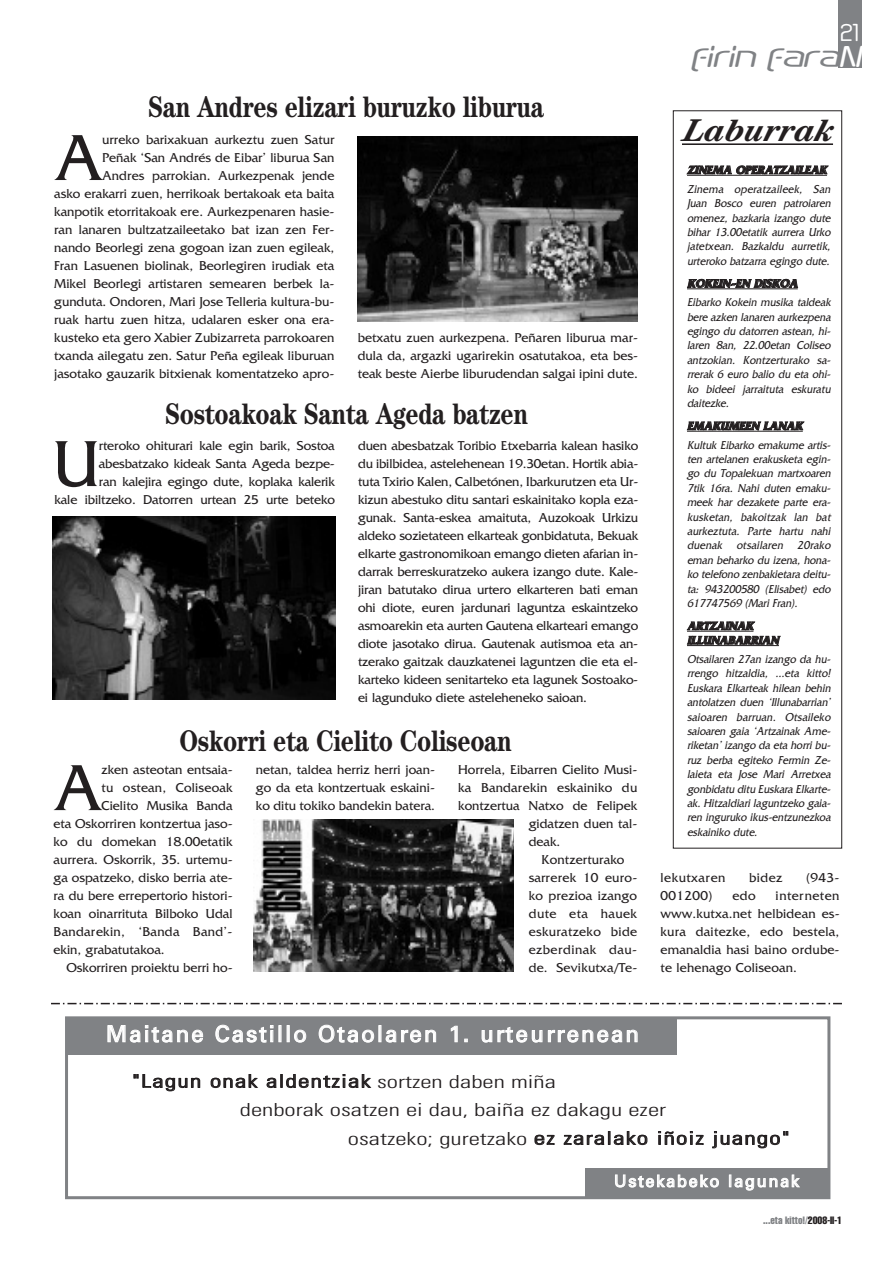
<style>
.page{position:relative;width:893px;height:1263px;background:#fff}
.page>*{position:absolute;margin:0;border:0;box-sizing:border-box;transform-origin:0 0}
.t1{font:68.25px "Friz Quadrata";color:#231f20}
.t2{font:italic 33px "Q Switch Ax";color:#808285}
.t3{font:italic 700 31.5px "Century";color:#231f20}
.t4{font:700 30px "Century";letter-spacing:-.015em;color:#231f20;scale:.8 1}
.t5{font:27px "Q Switch Ax";color:#fff;scale:.7 1}
.t6{font:22.5px "Univers";letter-spacing:.085em;color:#fff}
.t7{font:300 condensed 18px "Univers";letter-spacing:.05em;color:#231f20;scale:1.4 1}
.t8{font:300 condensed 18px "Univers";color:#231f20;scale:1.4 1}
.t9{font:16.5px "Univers";letter-spacing:.1em;color:#fff}
.t10{font:13.5px/18px "Friz Quadrata";color:#231f20;text-align:justify}
.t11{font:13.5px "Friz Quadrata";letter-spacing:.035em;color:#231f20}
.t12{font:13.5px "Friz Quadrata";letter-spacing:.02em;color:#231f20}
.t13{font:13.5px "Friz Quadrata";letter-spacing:.025em;color:#231f20}
.t14{font:italic 12px/14.4px "Friz Quadrata";color:#231f20;text-align:justify;scale:.9 1}
.t15{font:italic 700 12px/14.4px "Friz Quadrata";letter-spacing:-.005em;color:#231f20}
.t16{font:extra-condensed 10.5px "Helvetica";color:#808285}
.s1{color:#fff}
.s2{color:#231f20}
</style>
<div class="page">
<div style="left:838px;top:0;width:23px;height:68px;background:#808285"></div>
<img style="left:53px;top:516px;width:283px;height:183px">
<img style="left:357px;top:136px;width:281px;height:186px">
<svg style="left:51px;top:1003px;width:791px;height:1px"></svg>
<div style="left:673px;top:111px;width:169px;height:737px;border:1px solid #231f20"></div>
<hr style="left:682px;top:143px;width:151px;height:2px;background:#231f20">
<hr style="left:687px;top:175px;width:140px;height:1px;background:#231f20">
<hr style="left:687px;top:288px;width:111px;height:1px;background:#231f20">
<hr style="left:687px;top:431px;width:116px;height:1px;background:#231f20">
<hr style="left:687px;top:631px;width:66px;height:1px;background:#231f20">
<hr style="left:687px;top:645px;width:92px;height:1px;background:#231f20">
<img style="left:253px;top:820px;width:261px;height:151px">
<div style="left:65px;top:1016px;width:765px;height:183px;border:3px solid #808285"></div>
<div style="left:68px;top:1018px;width:609px;height:36px;background:#808285"></div>
<div style="left:585px;top:1168px;width:243px;height:29px;background:#808285"></div>
<h3 class="t5" style="left:839px;top:24px;width:28px">21</h3>
<h3 class="t4" style="left:148px;top:96px;width:497px">San Andres elizari buruzko liburua</h3>
<p class="t10" style="left:54px;top:130px;width:282px;text-align:right">urreko barixakuan aurkeztu zuen Satur<br>Peñak ‘San Andrés de Eibar’ liburua San<br>Andres parrokian. Aurkezpenak jende<br>asko erakarri zuen, herrikoak bertakoak eta baita kanpotik etorritakoak ere. Aurkezpenaren hasie&shy;ran lanaren bultzatzaileetako bat izan zen Fer&shy;nando Beorlegi zena gogoan izan zuen egileak, Fran Lasuenen biolinak, Beorlegiren irudiak eta Mikel Beorlegi artistaren semearen berbek la&shy;gunduta. Ondoren, Mari Jose Telleria kultura-bu&shy;ruak hartu zuen hitza, udalaren esker ona era&shy;kusteko eta gero Xabier Zubizarreta parrokoaren txanda ailegatu zen. Satur Peña egileak liburuan jasotako gauzarik bitxienak komentatzeko apro-</p>
<h1 class="t1" style="left:54px;top:117px;width:51px">A</h1>
<p class="t10" style="left:358px;top:328px;width:282px">betxatu zuen aurkezpena. Peñaren liburua mar&shy;dula da, argazki ugarirekin osatutakoa, eta bes&shy;teak beste Aierbe liburudendan salgai ipini dute.</p>
<h3 class="t4" style="left:165px;top:404px;width:455px">Sostoakoak Santa Ageda batzen</h3>
<p class="t10" style="left:55px;top:436px;width:282px;text-align:right">rteroko ohiturari kale egin barik, Sostoa abesbatzako kideak Santa Ageda bezpe-<br>ran kalejira egingo dute, koplaka kalerik<br>kale ibiltzeko. Datorren urtean 25 urte beteko</p>
<p class="t10" style="left:358px;top:436px;width:282px">duen abesbatzak Toribio Etxebarria kalean hasiko du ibilbidea, astelehenean 19.30etan. Hortik abia&shy;tuta Txirio Kalen, Calbetónen, Ibarkurutzen eta Ur&shy;kizun abestuko ditu santari eskainitako kopla eza&shy;gunak. Santa-eskea amaituta, Auzokoak Urkizu aldeko sozietateen elkarteak gonbidatuta, Bekuak elkarte gastronomikoan emango dieten afarian in&shy;darrak berreskuratzeko aukera izango dute. Kale&shy;jiran batutako dirua urtero elkarteren bati eman ohi diote, euren jardunari laguntza eskaintzeko asmoarekin eta aurten Gautena elkarteari emango diote jasotako dirua. Gautenak autismoa eta an&shy;tzerako gaitzak dauzkatenei laguntzen die eta el&shy;karteko kideen senitarteko eta lagunek Sostoako&shy;ei lagunduko diete asteleheneko saioan.</p>
<h1 class="t1" style="left:53px;top:423px;width:48px">U</h1>
<h3 class="t4" style="left:179px;top:730px;width:417px">Oskorri eta Cielito Coliseoan</h3>
<h1 class="t1" style="left:53px;top:747px;width:51px">A</h1>
<p class="t10" style="left:102px;top:760px;width:132px">zken asteotan entsaia-</p>
<p class="t10" style="left:102px;top:778px;width:132px">tu ostean, Coliseoak</p>
<p class="t10" style="left:102px;top:796px;width:132px">Cielito Musika Banda</p>
<p class="t10" style="left:54px;top:814px;width:180px">eta Oskorriren kontzertua jaso-</p>
<p class="t10" style="left:54px;top:832px;width:181px">ko du domekan 18.00etatik</p>
<p class="t10" style="left:54px;top:850px;width:180px">aurrera. Oskorrik, 35. urtemu-</p>
<p class="t10" style="left:54px;top:868px;width:181px">ga ospatzeko, disko berria ate-</p>
<p class="t10" style="left:54px;top:886px;width:181px">ra du bere errepertorio histori-</p>
<p class="t10" style="left:54px;top:904px;width:180px">koan oinarrituta Bilboko Udal</p>
<p class="t12" style="left:54px;top:923px;width:180px">Bandarekin, ‘Banda Band’-</p>
<p class="t10" style="left:54px;top:940px;width:113px">ekin, grabatutakoa.</p>
<p class="t10" style="left:66px;top:958px;width:168px">Oskorriren proiektu berri ho-</p>
<p class="t10" style="left:256px;top:760px;width:181px">netan, taldea herriz herri joan&shy;go da eta kontzertuak eskaini&shy;ko ditu tokiko bandekin batera.</p>
<p class="t10" style="left:458px;top:760px;width:181px">Horrela, Eibarren Cielito Musi-</p>
<p class="t10" style="left:458px;top:778px;width:181px">ka Bandarekin eskainiko du</p>
<p class="t10" style="left:458px;top:796px;width:180px">kontzertua Natxo de Felipek</p>
<p class="t10" style="left:529px;top:814px;width:110px">gidatzen duen tal-</p>
<p class="t10" style="left:529px;top:832px;width:33px">deak.</p>
<p class="t10" style="left:541px;top:850px;width:85px">Kontzerturako</p>
<p class="t10" style="left:529px;top:868px;width:110px">sarrerek 10 euro-</p>
<p class="t10" style="left:529px;top:886px;width:110px">ko prezioa izango</p>
<p class="t11" style="left:529px;top:905px;width:110px">dute eta hauek</p>
<p class="t13" style="left:529px;top:923px;width:110px">eskuratzeko bide</p>
<p class="t11" style="left:529px;top:941px;width:110px">ezberdinak dau-</p>
<p class="t10" style="left:529px;top:958px;width:110px">de. Sevikutxa/Te-</p>
<h3 class="t6" style="left:106px;top:1025px;width:535px">Maitane Castillo Otaolaren 1. urteurrenean</h3>
<h2 class="t2" style="left:688px;top:46px;width:171px">firin fara<span class="s1">N</span></h2>
<h3 class="t3" style="left:682px;top:119px;width:158px">Laburrak</h3>
<p class="t15" style="left:687px;top:162px;width:141px">ZINEMA OPERATZAILEAK</p>
<p class="t14" style="left:687px;top:181px;width:163px">Zinema operatzaileek, San Juan Bosco euren patroiaren omenez, bazkaria izango dute bihar 13.00etatik aurrera Urko jatetxean. Bazkaldu aurretik, urteroko batzarra egingo dute.</p>
<p class="t15" style="left:687px;top:276px;width:112px">KOKEIN-EN DISKOA</p>
<p class="t14" style="left:687px;top:295px;width:163px;text-align:left">Eibarko Kokein musika taldeak bere azken lanaren aurkezpena egingo du datorren astean, hi&shy;laren 8an, 22.00etan Coliseo antzokian. Kontzerturako sa&shy;rrerak 6 euro balio du eta ohi&shy;ko bideei jarraituta eskuratu daitezke.</p>
<p class="t15" style="left:687px;top:418px;width:117px">EMAKUMEEN LANAK</p>
<p class="t14" style="left:687px;top:437px;width:163px">Kultuk Eibarko emakume artis&shy;ten artelanen erakusketa egin&shy;go du Topalekuan martxoaren 7tik 16ra. Nahi duten emaku&shy;meek har dezakete parte era&shy;kusketan, bakoitzak lan bat aurkeztuta. Parte hartu nahi duenak otsailaren 20rako eman beharko du izena, hona&shy;ko telefono zenbakietara deitu&shy;ta: 943200580 (Elisabet) edo 617747569 (Mari Fran).</p>
<p class="t15" style="left:687px;top:618px;width:95px">ARTZAINAK<br>ILLUNABARRIAN</p>
<p class="t14" style="left:687px;top:652px;width:163px">Otsailaren 27an izango da hu&shy;rrengo hitzaldia, ...eta kitto!<br>Euskara Elkarteak hilean behin antolatzen duen ‘Illunabarrian’ saioaren barruan. Otsaileko saioaren gaia ‘Artzainak Ame&shy;riketan’ izango da eta horri bu&shy;ruz berba egiteko Fermin Ze&shy;laieta eta Jose Mari Arretxea gonbidatu ditu Euskara Elkarte&shy;ak. Hitzaldiari laguntzeko gaia&shy;ren inguruko ikus-entzunezkoa eskainiko dute.</p>
<p class="t11" style="left:661px;top:869px;width:66px">lekutxaren</p>
<p class="t10" style="left:749px;top:868px;width:35px">bidez</p>
<p class="t10" style="left:806px;top:868px;width:35px">(943-</p>
<p class="t10" style="left:661px;top:886px;width:54px">001200)</p>
<p class="t10" style="left:732px;top:886px;width:25px">edo</p>
<p class="t10" style="left:661px;top:886px;width:180px;text-indent:115px">interneten www.kutxa.net helbidean es&shy;kura daitezke, edo bestela, emanaldia hasi baino ordube&shy;te lehenago Coliseoan.</p>
<h3 class="t7" style="left:132px;top:1074px;width:304px">"Lagun onak aldentziak sortzen daben miña</h3>
<h3 class="t8" style="left:240px;top:1103px;width:306px">denborak osatzen ei dau, baiña ez dakagu ezer</h3>
<h3 class="t7" style="left:348px;top:1131px;width:317px">osatzeko; guretzako ez zaralako iñoiz juango"</h3>
<p class="t9" style="left:614px;top:1175px;width:187px">Ustekabeko lagunak</p>
<p class="t16" style="left:763px;top:1216px;width:80px">...eta kitto!/<span class="s2">2008-II-1</span></p>
</div>
